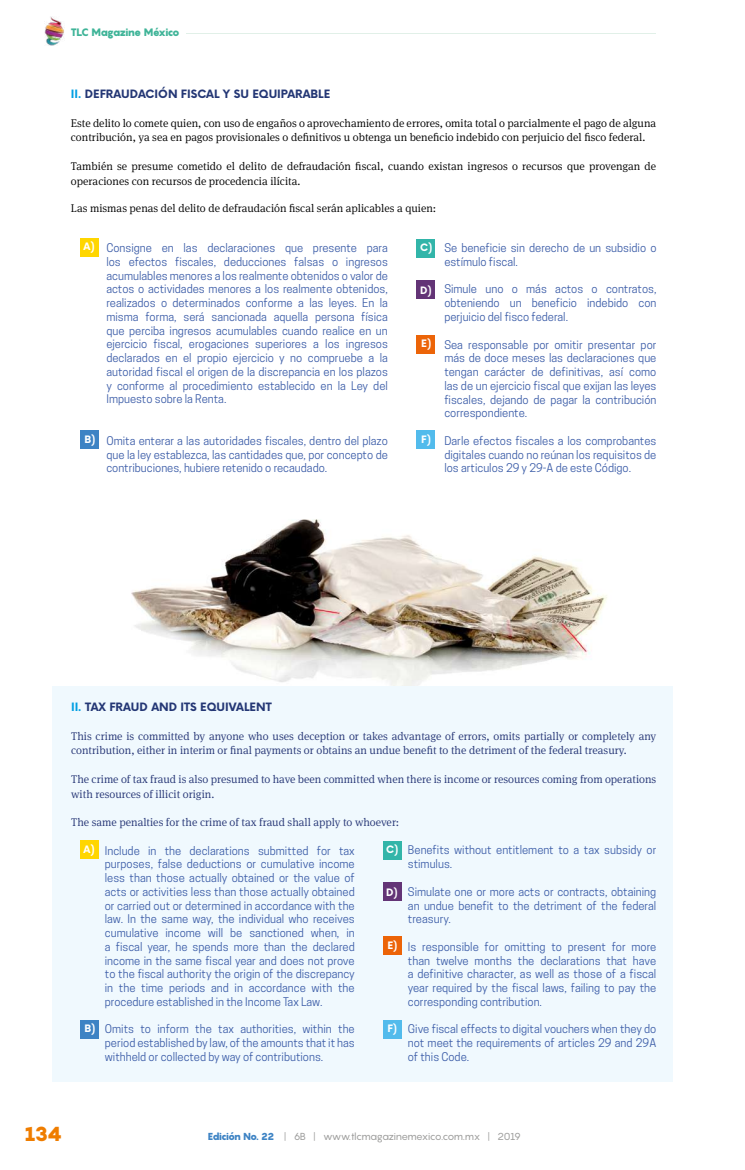
<style>
.page{position:relative;width:745px;height:1170px;background:#fff}
.page>*{position:absolute;margin:0;border:0;box-sizing:border-box;transform-origin:0 0}
.t1{font:900 20px "Pangram";color:#ef7d00}
.t2{font:11.25px/13.8px "Cooper Hewitt";color:#3c5da8;text-align:justify}
.t3{font:300 11.25px/14.4px "Meta Serif Pro";color:#000}
.t4{font:300 11.25px/14.4px "Meta Serif Pro";color:#253575}
.t5{font:700 11.25px "Now";color:#243775}
.t6{font:900 10.62px "Pangram";letter-spacing:-.09em;color:#3fb498}
.t7{font:10px "Pangram";letter-spacing:-.06em;color:#9d9d9c}
.t8{font:700 10px "Now";color:#fff}
.s1{color:#009fe3}
.s2{font-weight:900;color:#3d83c4}
</style>
<div class="page">
<hr style="left:186px;top:33px;width:470px;height:1px;background:#e1f0e8">
<img style="left:131px;top:519px;width:476px;height:167px">
<div style="left:80px;top:238px;width:18px;height:18px;background:#ffd600"></div>
<div style="left:80px;top:430px;width:18px;height:19px;background:#3d83c4"></div>
<div style="left:416px;top:239px;width:19px;height:18px;background:#32b5a9"></div>
<div style="left:416px;top:280px;width:19px;height:19px;background:#633476"></div>
<div style="left:416px;top:335px;width:19px;height:18px;background:#ec6408"></div>
<div style="left:416px;top:431px;width:19px;height:18px;background:#52bbec"></div>
<div style="left:52px;top:686px;width:620px;height:395px;background:#f0f9fe"></div>
<div style="left:80px;top:840px;width:18px;height:19px;background:#ffd600"></div>
<div style="left:80px;top:1019px;width:18px;height:19px;background:#3d83c4"></div>
<div style="left:382px;top:841px;width:19px;height:18px;background:#32b5a9"></div>
<div style="left:382px;top:882px;width:19px;height:18px;background:#633476"></div>
<div style="left:382px;top:936px;width:19px;height:19px;background:#ec6408"></div>
<div style="left:382px;top:1020px;width:19px;height:18px;background:#52bbec"></div>
<img style="left:44px;top:17px;width:20px;height:29px">
<p class="t6" style="left:70px;top:25px;width:111px">TLC Magazine México</p>
<p class="t5" style="left:71px;top:86px;width:261px"><span class="s1">II.</span> DEFRAUDACIÓN FISCAL Y SU EQUIPARABLE</p>
<p class="t3" style="left:71px;top:115px;width:586px">Este delito lo comete quien, con uso de engaños o aprovechamiento de errores, omita total o parcialmente el pago de alguna contribución, ya sea en pagos provisionales o definitivos u obtenga un beneficio indebido con perjuicio del fisco federal.</p>
<p class="t3" style="left:71px;top:158px;width:586px">También se presume cometido el delito de defraudación fiscal, cuando existan ingresos o recursos que provengan de operaciones con recursos de procedencia ilícita.</p>
<p class="t3" style="left:71px;top:200px;width:366px">Las mismas penas del delito de defraudación fiscal serán aplicables a quien:</p>
<p class="t2" style="left:444px;top:241px;width:213px">Se beneficie sin derecho de un subsidio o estímulo fiscal.</p>
<p class="t2" style="left:444px;top:282px;width:213px">Simule uno o más actos o contratos, obteniendo un beneficio indebido con perjuicio del fisco federal.</p>
<p class="t2" style="left:444px;top:337px;width:213px">Sea responsable por omitir presentar por más de doce meses las declaraciones que tengan carácter de definitivas, así como las de un ejercicio fiscal que exijan las leyes fiscales, dejando de pagar la contribución correspondiente.</p>
<p class="t2" style="left:444px;top:433px;width:213px">Darle efectos fiscales a los comprobantes digitales cuando no reúnan los requisitos de los articulos 29 y 29-A de este Código.</p>
<p class="t8" style="left:83px;top:239px;width:13px">A)</p>
<p class="t8" style="left:420px;top:240px;width:14px">C)</p>
<p class="t8" style="left:420px;top:283px;width:13px">D)</p>
<p class="t2" style="left:106px;top:241px;width:283px">Consigne en las declaraciones que presente para los efectos fiscales, deducciones falsas o ingresos acumulables menores a los realmente obtenidos o valor de actos o actividades menores a los realmente obtenidos, realizados o determinados conforme a las leyes. En la misma forma, será sancionada aquella persona física que perciba ingresos acumulables cuando realice en un ejercicio fiscal, erogaciones superiores a los ingresos declarados en el propio ejercicio y no compruebe a la autoridad fiscal el origen de la discrepancia en los plazos y conforme al procedimiento establecido en la Ley del Impuesto sobre la Renta.</p>
<p class="t2" style="left:106px;top:433px;width:283px">Omita enterar a las autoridades fiscales, dentro del plazo que la ley establezca, las cantidades que, por concepto de contribuciones, hubiere retenido o recaudado.</p>
<p class="t8" style="left:421px;top:336px;width:12px">E)</p>
<p class="t8" style="left:84px;top:432px;width:13px">B)</p>
<p class="t8" style="left:421px;top:432px;width:11px">F)</p>
<p class="t5" style="left:71px;top:698px;width:202px"><span class="s1">II.</span> TAX FRAUD AND ITS EQUIVALENT</p>
<p class="t4" style="left:71px;top:728px;width:586px">This crime is committed by anyone who uses deception or takes advantage of errors, omits partially or completely any contribution, either in interim or final payments or obtains an undue benefit to the detriment of the federal treasury.</p>
<p class="t4" style="left:71px;top:771px;width:586px">The crime of tax fraud is also presumed to have been committed when there is income or resources coming from operations with resources of illicit origin.</p>
<p class="t4" style="left:71px;top:814px;width:329px">The same penalties for the crime of tax fraud shall apply to whoever:</p>
<p class="t2" style="left:105px;top:843px;width:251px">Include in the declarations submitted for tax purposes, false deductions or cumulative income less than those actually obtained or the value of acts or activities less than those actually obtained or carried out or determined in accordance with the law. In the same way, the individual who receives cumulative income will be sanctioned when, in a fiscal year, he spends more than the declared income in the same fiscal year and does not prove to the fiscal authority the origin of the discrepancy in the time periods and in accordance with the procedure established in the Income Tax Law.</p>
<p class="t2" style="left:105px;top:1022px;width:251px">Omits to inform the tax authorities, within the period established by law, of the amounts that it has withheld or collected by way of contributions.</p>
<p class="t8" style="left:83px;top:841px;width:13px">A)</p>
<p class="t8" style="left:386px;top:842px;width:14px">C)</p>
<p class="t8" style="left:386px;top:884px;width:13px">D)</p>
<p class="t2" style="left:407px;top:843px;width:250px">Benefits without entitlement to a tax subsidy or stimulus.</p>
<p class="t2" style="left:407px;top:884px;width:250px">Simulate one or more acts or contracts, obtaining an undue benefit to the detriment of the federal treasury.</p>
<p class="t2" style="left:407px;top:939px;width:250px">Is responsible for omitting to present for more than twelve months the declarations that have a definitive character, as well as those of a fiscal year required by the fiscal laws, failing to pay the corresponding contribution.</p>
<p class="t2" style="left:407px;top:1021px;width:250px">Give fiscal effects to digital vouchers when they do not meet the requirements of articles 29 and 29A of this Code.</p>
<p class="t8" style="left:387px;top:937px;width:12px">E)</p>
<p class="t8" style="left:84px;top:1021px;width:13px">B)</p>
<p class="t8" style="left:387px;top:1021px;width:11px">F)</p>
<h1 class="t1" style="left:25px;top:1119px;width:39px">134</h1>
<p class="t7" style="left:207px;top:1129px;width:314px"><span class="s2">Edición No. 22</span> | 6B | www.tlcmagazinemexico.com.mx | 2019</p>
</div>
